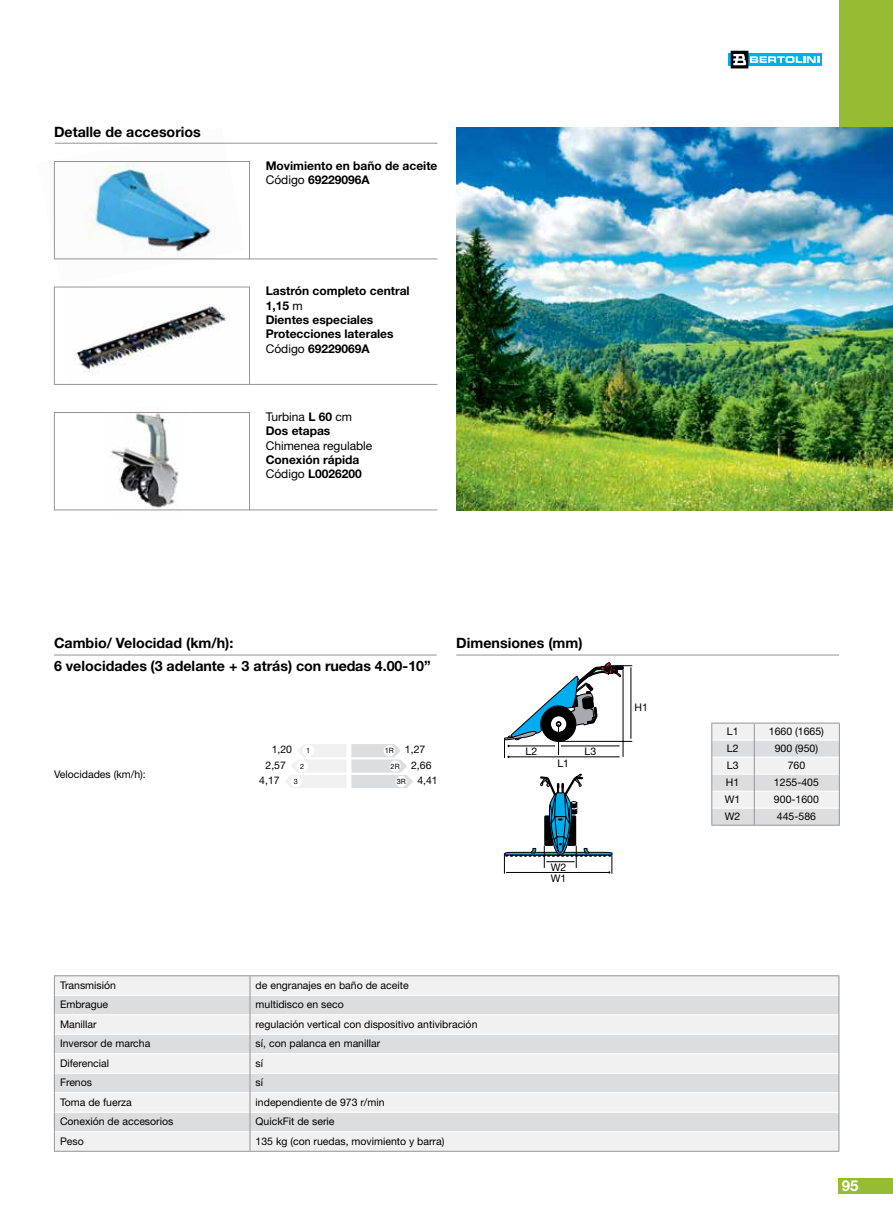
<style>
.page{position:relative;width:893px;height:1221px;background:#fff}
.page>*{position:absolute;margin:0;border:0;box-sizing:border-box;transform-origin:0 0}
.t1{font:700 15px "Helvetica Neue LT Std";color:#fff}
.t2{font:700 14.25px/22.5px "Helvetica Neue LT Std";color:#000}
.t3{font:700 12px/14.4px "Helvetica Neue LT Std";color:#000}
.t4{font:12px "Helvetica Neue LT Std";color:#000}
.t5{font:10.5px "Helvetica Neue LT Std";color:#000}
.t6{font:7.35px "Helvetica Neue LT Std";color:#000}
.s1{font-weight:400}
</style>
<div class="page">
<div style="left:839px;top:1178px;width:54px;height:15px;background:#96bc33"></div>
<svg style="left:728px;top:53px;width:94px;height:13px"></svg>
<svg style="left:733px;top:53px;width:13px;height:13px"></svg>
<div style="left:731px;top:51px;width:17px;height:17px;border:1px solid #000"></div>
<svg style="left:733px;top:54px;width:86px;height:11px"></svg>
<div style="left:839px;top:0;width:54px;height:128px;background:#96bc33"></div>
<img style="left:456px;top:127px;width:437px;height:383px">
<hr style="left:249px;top:258px;width:188px;height:1px;background:#939598">
<img style="left:75px;top:304px;width:153px;height:70px">
<div style="left:54px;top:286px;width:196px;height:99px;border:1px solid #939598"></div>
<hr style="left:55px;top:143px;width:382px;height:1px;background:#939598">
<hr style="left:249px;top:384px;width:188px;height:1px;background:#939598">
<hr style="left:249px;top:509px;width:188px;height:1px;background:#939598">
<hr style="left:456px;top:654px;width:383px;height:1px;background:#939598">
<hr style="left:54px;top:654px;width:383px;height:1px;background:#939598">
<svg style="left:504px;top:773px;width:109px;height:100px"></svg>
<div style="left:55px;top:976px;width:783px;height:174px;background:#f1f1f2"></div>
<svg style="left:55px;top:995px;width:783px;height:136px;fill:#dcddde"></svg>
<hr style="left:55px;top:994px;width:195px;height:1px;background:#fff">
<hr style="left:250px;top:994px;width:588px;height:1px;background:#fff">
<hr style="left:55px;top:1014px;width:195px;height:1px;background:#fff">
<hr style="left:250px;top:1014px;width:588px;height:1px;background:#fff">
<hr style="left:55px;top:1033px;width:195px;height:1px;background:#fff">
<hr style="left:250px;top:1033px;width:588px;height:1px;background:#fff">
<hr style="left:55px;top:1053px;width:195px;height:1px;background:#fff">
<hr style="left:250px;top:1053px;width:588px;height:1px;background:#fff">
<hr style="left:55px;top:1072px;width:195px;height:1px;background:#fff">
<hr style="left:250px;top:1072px;width:588px;height:1px;background:#fff">
<hr style="left:55px;top:1092px;width:195px;height:1px;background:#fff">
<hr style="left:250px;top:1092px;width:588px;height:1px;background:#fff">
<hr style="left:55px;top:1111px;width:195px;height:1px;background:#fff">
<hr style="left:250px;top:1111px;width:588px;height:1px;background:#fff">
<hr style="left:55px;top:1131px;width:195px;height:1px;background:#fff">
<hr style="left:250px;top:1131px;width:588px;height:1px;background:#fff">
<svg style="left:250px;top:976px;width:1px;height:174px"></svg>
<hr style="left:54px;top:1150px;width:196px;height:1px;background:#939598">
<hr style="left:250px;top:1150px;width:589px;height:1px;background:#939598">
<hr style="left:54px;top:975px;width:196px;height:1px;background:#939598">
<hr style="left:250px;top:975px;width:589px;height:1px;background:#939598">
<svg style="left:54px;top:976px;width:1px;height:174px"></svg>
<svg style="left:838px;top:976px;width:1px;height:174px"></svg>
<hr style="left:711px;top:722px;width:43px;height:1px;background:#939598">
<hr style="left:754px;top:722px;width:86px;height:1px;background:#939598">
<svg style="left:711px;top:723px;width:129px;height:102px"></svg>
<svg style="left:504px;top:662px;width:128px;height:96px"></svg>
<div style="left:54px;top:412px;width:196px;height:98px;border:1px solid #939598"></div>
<svg style="left:285px;top:744px;width:128px;height:44px"></svg>
<div style="left:384px;top:745px;width:11px;height:11px;background:#fff;border-radius:50%"></div>
<div style="left:303px;top:745px;width:11px;height:11px;background:#fff;border-radius:50%"></div>
<div style="left:389px;top:760px;width:12px;height:11px;background:#fff;border-radius:50%"></div>
<div style="left:297px;top:760px;width:11px;height:11px;background:#fff;border-radius:50%"></div>
<div style="left:396px;top:775px;width:11px;height:12px;background:#fff;border-radius:50%"></div>
<div style="left:290px;top:775px;width:12px;height:12px;background:#fff;border-radius:50%"></div>
<img style="left:110px;top:412px;width:76px;height:99px">
<img style="left:53px;top:142px;width:192px;height:118px">
<h2 class="t2" style="left:54px;top:121px;width:148px">Detalle de accesorios</h2>
<p class="t3" style="left:266px;top:158px;width:173px">Movimiento en baño de aceite<br><span class="s1">Código</span> 69229096A</p>
<p class="t3" style="left:266px;top:283px;width:145px">Lastrón completo central<br>1,15 <span class="s1">m<br></span>Dientes especiales<br>Protecciones laterales<br><span class="s1">Código</span> 69229069A</p>
<p class="t3" style="left:266px;top:409px;width:88px"><span class="s1">Turbina</span> L 60 <span class="s1">cm<br></span>Dos etapas</p>
<p class="t4" style="left:266px;top:438px;width:108px">Chimenea regulable</p>
<p class="t3" style="left:266px;top:452px;width:98px">Conexión rápida<br><span class="s1">Código</span> L0026200</p>
<h2 class="t2" style="left:54px;top:631px;width:378px">Cambio/ Velocidad (km/h):<br>6 velocidades (3 adelante + 3 atrás) con ruedas 4.00-10”</h2>
<h2 class="t2" style="left:456px;top:631px;width:128px">Dimensiones (mm)</h2>
<p class="t5" style="left:634px;top:700px;width:15px">H1</p>
<p class="t5" style="left:54px;top:767px;width:93px">Velocidades (km/h):</p>
<p class="t5" style="left:272px;top:743px;width:22px">1,20</p>
<p class="t5" style="left:259px;top:774px;width:22px">4,17</p>
<p class="t5" style="left:405px;top:743px;width:22px">1,27</p>
<p class="t5" style="left:417px;top:774px;width:22px">4,41</p>
<p class="t6" style="left:306px;top:746px;width:6px">1</p>
<p class="t6" style="left:385px;top:746px;width:11px">1R</p>
<p class="t5" style="left:265px;top:759px;width:22px">2,57</p>
<p class="t5" style="left:411px;top:759px;width:22px">2,66</p>
<p class="t6" style="left:300px;top:761px;width:6px">2</p>
<p class="t6" style="left:391px;top:761px;width:11px">2R</p>
<p class="t6" style="left:294px;top:777px;width:6px">3</p>
<p class="t6" style="left:397px;top:777px;width:11px">3R</p>
<p class="t5" style="left:525px;top:745px;width:13px">L2</p>
<p class="t5" style="left:585px;top:745px;width:13px">L3</p>
<p class="t5" style="left:557px;top:756px;width:13px">L1</p>
<p class="t5" style="left:551px;top:860px;width:17px">W2</p>
<p class="t5" style="left:551px;top:872px;width:17px">W1</p>
<p class="t5" style="left:60px;top:978px;width:58px">Transmisión</p>
<p class="t5" style="left:256px;top:978px;width:155px">de engranajes en baño de aceite</p>
<p class="t5" style="left:60px;top:998px;width:50px">Embrague</p>
<p class="t5" style="left:256px;top:998px;width:90px">multidisco en seco</p>
<p class="t5" style="left:60px;top:1017px;width:38px">Manillar</p>
<p class="t5" style="left:256px;top:1017px;width:223px">regulación vertical con dispositivo antivibración</p>
<p class="t5" style="left:60px;top:1037px;width:92px">Inversor de marcha</p>
<p class="t5" style="left:256px;top:1037px;width:126px">sí, con palanca en manillar</p>
<p class="t5" style="left:60px;top:1056px;width:51px">Diferencial</p>
<p class="t5" style="left:256px;top:1056px;width:9px">sí</p>
<p class="t5" style="left:60px;top:1076px;width:34px">Frenos</p>
<p class="t5" style="left:256px;top:1076px;width:9px">sí</p>
<p class="t5" style="left:60px;top:1095px;width:73px">Toma de fuerza</p>
<p class="t5" style="left:256px;top:1095px;width:130px">independiente de 973 r/min</p>
<p class="t5" style="left:60px;top:1115px;width:115px">Conexión de accesorios</p>
<p class="t5" style="left:256px;top:1115px;width:80px">QuickFit de serie</p>
<p class="t5" style="left:60px;top:1134px;width:25px">Peso</p>
<p class="t5" style="left:256px;top:1134px;width:190px">135 kg (con ruedas, movimiento y barra)</p>
<p class="t5" style="left:727px;top:725px;width:13px">L1</p>
<p class="t5" style="left:769px;top:725px;width:57px">1660 (1665)</p>
<p class="t5" style="left:727px;top:742px;width:13px">L2</p>
<p class="t5" style="left:775px;top:742px;width:45px">900 (950)</p>
<p class="t5" style="left:727px;top:759px;width:13px">L3</p>
<p class="t5" style="left:788px;top:759px;width:19px">760</p>
<p class="t5" style="left:726px;top:776px;width:15px">H1</p>
<p class="t5" style="left:774px;top:776px;width:46px">1255-405</p>
<p class="t5" style="left:725px;top:793px;width:17px">W1</p>
<p class="t5" style="left:774px;top:793px;width:46px">900-1600</p>
<p class="t5" style="left:725px;top:810px;width:17px">W2</p>
<p class="t5" style="left:777px;top:810px;width:41px">445-586</p>
<h1 class="t1" style="left:842px;top:1176px;width:18px">95</h1>
</div>
